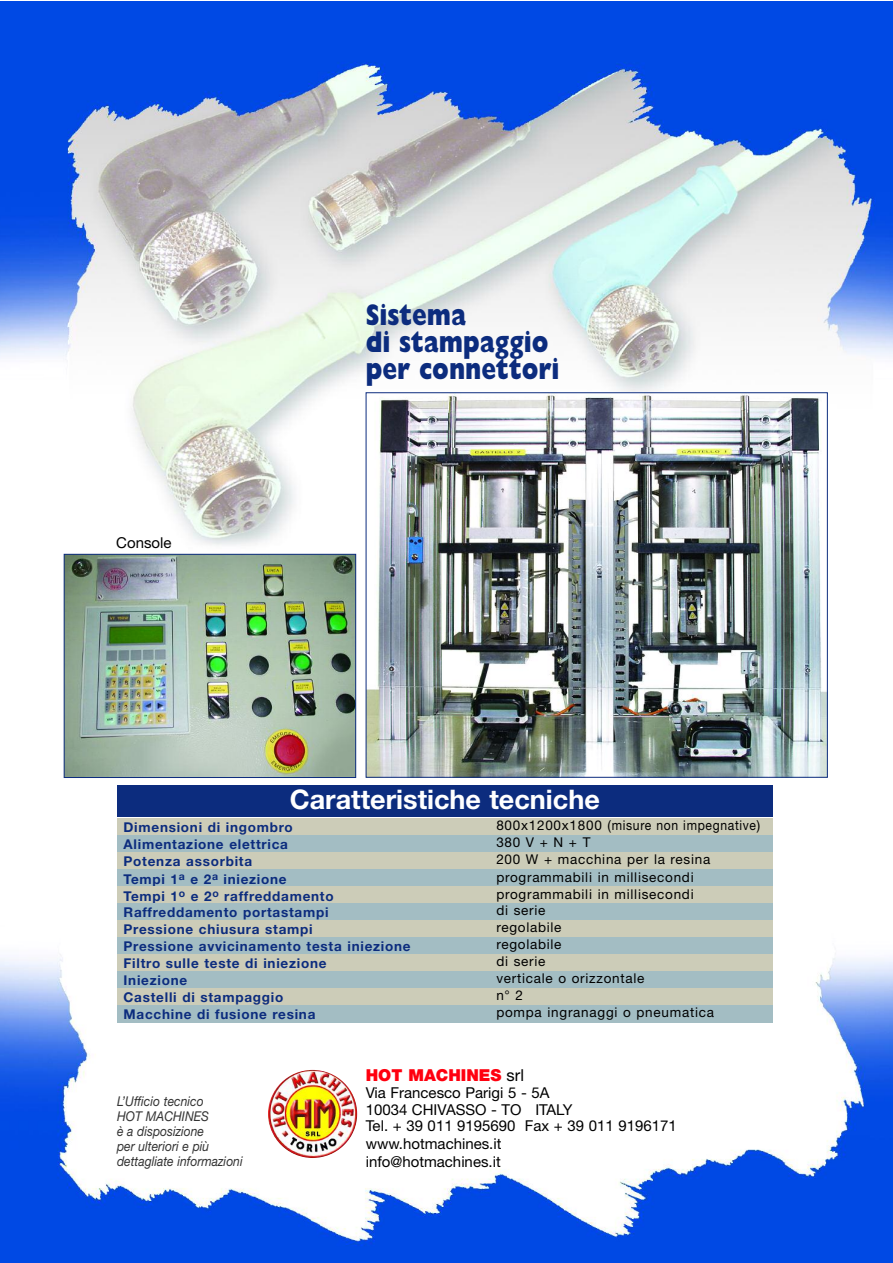
<style>
.page{position:relative;width:893px;height:1263px;background:#fff}
.page>*{position:absolute;margin:0;border:0;box-sizing:border-box;transform-origin:0 0}
.t1{font:800 30px/27px "Gill Sans";color:#0c2c7e;scale:.8 1}
.t2{font:700 27px "Helvetica Neue";color:#fff}
.t3{font:900 16.5px "Helvetica Neue";color:#ff000f}
.t4{font:15px/16.5px "Helvetica Neue";color:#000}
.t5{font:700 13.5px "Helvetica Neue";letter-spacing:.055em;color:#0c2c7e}
.t6{font:13.5px "Helvetica Neue";letter-spacing:.055em;color:#000}
.t7{font:italic 13.5px/15px "Helvetica Neue";color:#333;scale:.9 1}
.s1{font-weight:400;color:#000}
</style>
<div class="page">
<img style="left:0;top:1px;width:892px;height:591px">
<img style="left:0;top:891px;width:892px;height:372px">
<img style="left:268px;top:1070px;width:89px;height:88px">
<img style="left:368px;top:394px;width:458px;height:382px">
<img style="left:66px;top:556px;width:288px;height:220px">
<div style="left:64px;top:554px;width:292px;height:224px;border:1px solid #0c2c7e"></div>
<div style="left:117px;top:819px;width:655px;height:17px;background:#ccccb8"></div>
<div style="left:117px;top:836px;width:655px;height:17px;background:#a3bdc3"></div>
<div style="left:117px;top:853px;width:655px;height:17px;background:#ccccb8"></div>
<div style="left:117px;top:870px;width:655px;height:17px;background:#a3bdc3"></div>
<div style="left:117px;top:887px;width:655px;height:17px;background:#ccccb8"></div>
<div style="left:117px;top:904px;width:655px;height:17px;background:#a3bdc3"></div>
<div style="left:117px;top:921px;width:655px;height:17px;background:#ccccb8"></div>
<div style="left:117px;top:938px;width:655px;height:17px;background:#a3bdc3"></div>
<div style="left:117px;top:955px;width:655px;height:17px;background:#ccccb8"></div>
<div style="left:117px;top:972px;width:655px;height:17px;background:#a3bdc3"></div>
<div style="left:117px;top:989px;width:655px;height:17px;background:#ccccb8"></div>
<div style="left:117px;top:1006px;width:655px;height:17px;background:#a3bdc3"></div>
<div style="left:117px;top:785px;width:656px;height:31px;background:#0c2c7e"></div>
<p class="t4" style="left:116px;top:536px;width:57px">Console</p>
<h1 class="t1" style="left:366px;top:305px;width:244px">Sistema<br>di stampaggio per connettori</h1>
<h2 class="t2" style="left:290px;top:790px;width:312px">Caratteristiche tecniche</h2>
<p class="t5" style="left:124px;top:822px;width:171px">Dimensioni di ingombro</p>
<p class="t6" style="left:496px;top:820px;width:266px">800x1200x1800 (misure non impegnative)</p>
<p class="t5" style="left:124px;top:839px;width:166px">Alimentazione elettrica</p>
<p class="t6" style="left:496px;top:837px;width:96px">380 V + N + T</p>
<p class="t5" style="left:124px;top:856px;width:130px">Potenza assorbita</p>
<p class="t6" style="left:496px;top:854px;width:215px">200 W + macchina per la resina</p>
<p class="t5" style="left:124px;top:874px;width:165px">Tempi 1<sup>a</sup> e 2<sup>a</sup> iniezione</p>
<p class="t6" style="left:496px;top:873px;width:199px">programmabili in millisecondi</p>
<p class="t5" style="left:124px;top:891px;width:212px">Tempi 1<sup>o</sup> e 2<sup>o</sup> raffreddamento</p>
<p class="t6" style="left:496px;top:890px;width:199px">programmabili in millisecondi</p>
<p class="t5" style="left:124px;top:907px;width:206px">Raffreddamento portastampi</p>
<p class="t6" style="left:496px;top:905px;width:51px">di serie</p>
<p class="t5" style="left:124px;top:924px;width:191px">Pressione chiusura stampi</p>
<p class="t6" style="left:496px;top:922px;width:67px">regolabile</p>
<p class="t5" style="left:124px;top:941px;width:289px">Pressione avvicinamento testa iniezione</p>
<p class="t6" style="left:496px;top:939px;width:67px">regolabile</p>
<p class="t5" style="left:124px;top:958px;width:204px">Filtro sulle teste di iniezione</p>
<p class="t6" style="left:496px;top:956px;width:51px">di serie</p>
<p class="t5" style="left:124px;top:975px;width:65px">Iniezione</p>
<p class="t6" style="left:496px;top:973px;width:150px">verticale o orizzontale</p>
<p class="t5" style="left:124px;top:992px;width:161px">Castelli di stampaggio</p>
<p class="t6" style="left:496px;top:990px;width:28px">n° 2</p>
<p class="t5" style="left:124px;top:1009px;width:193px">Macchine di fusione resina</p>
<p class="t6" style="left:496px;top:1008px;width:219px">pompa ingranaggi o pneumatica</p>
<p class="t7" style="left:117px;top:1095px;width:141px">L’Ufficio tecnico<br>HOT MACHINES<br>è a disposizione<br>per ulteriori e più dettagliate informazioni</p>
<p class="t3" style="left:366px;top:1069px;width:160px">HOT MACHINES <span class="s1">srl</span></p>
<p class="t4" style="left:366px;top:1086px;width:312px">Via Francesco Parigi 5 - 5A<br>10034 CHIVASSO - TO ITALY<br>Tel. + 39 011 9195690 Fax + 39 011 9196171</p>
<p class="t4" style="left:366px;top:1136px;width:137px;line-height:18px">www.hotmachines.it info@hotmachines.it</p>
</div>
